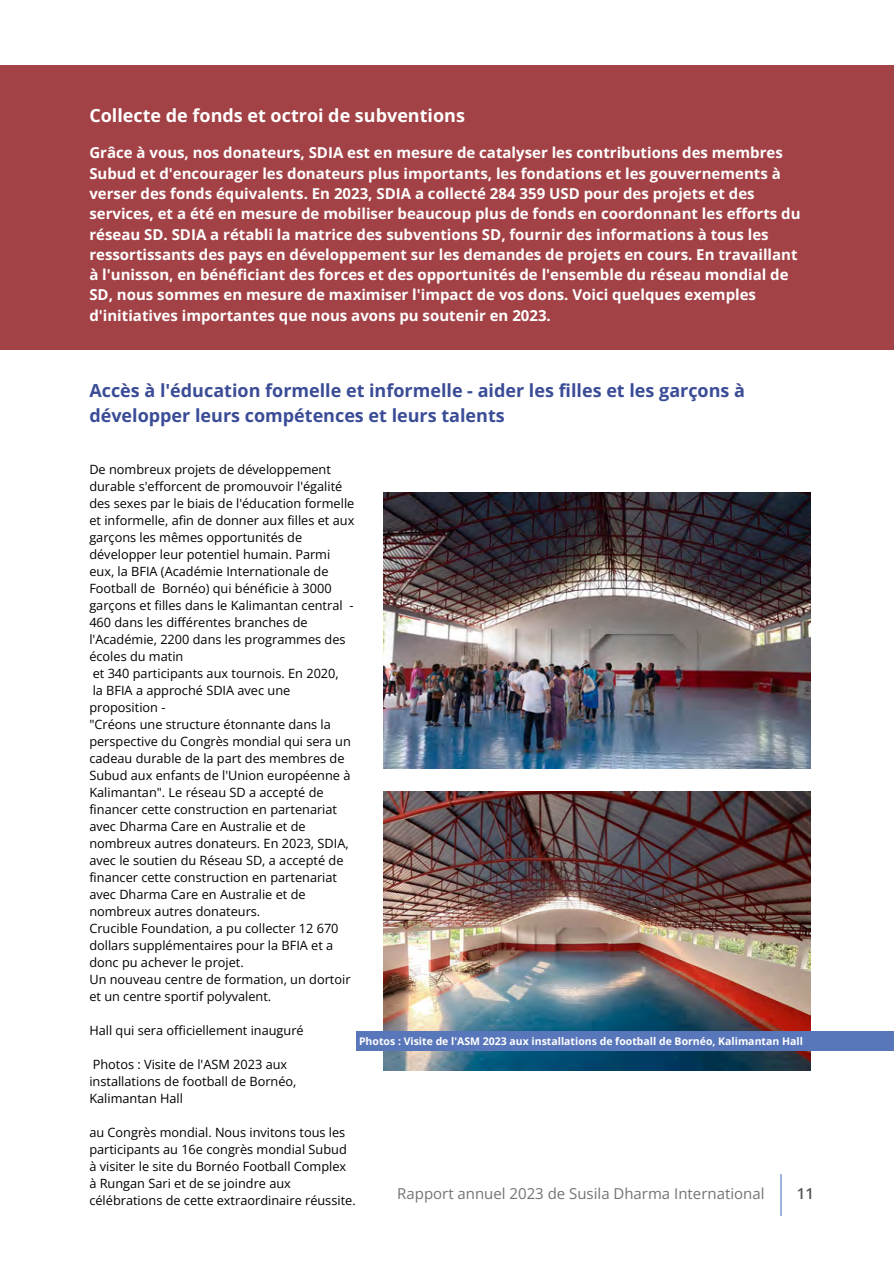
<style>
.page{position:relative;width:894px;height:1264px;background:#fff}
.page>*{position:absolute;margin:0;border:0;box-sizing:border-box;transform-origin:0 0}
.t1{font:700 18px/24.8px "Open Sans";color:#3a4c96}
.t2{font:700 18px "Open Sans";color:#fff}
.t3{font:700 15px/20.2px "Open Sans";color:#fff}
.t4{font:15px "Open Sans";color:#737373}
.t5{font:600 15px "Open Sans";color:#545454}
.t6{font:12.75px/17px "Open Sans";color:#000}
.t7{font:700 10.5px "Open Sans";color:#fff}
</style>
<div class="page">
<hr style="left:780px;top:1174px;width:2px;height:41px;background:#9eb5db">
<div style="left:0;top:65px;width:893px;height:285px;background:#a34246"></div>
<img style="left:383px;top:493px;width:427px;height:275px">
<img style="left:383px;top:791px;width:427px;height:279px">
<div style="left:356px;top:1031px;width:537px;height:19px;background:#5876ba"></div>
<h1 class="t2" style="left:89px;top:103px;width:377px">Collecte de fonds et octroi de subventions</h1>
<h4 class="t3" style="left:89px;top:142px;width:712px">Grâce à vous, nos donateurs, SDIA est en mesure de catalyser les contributions des membres Subud et d'encourager les donateurs plus importants, les fondations et les gouvernements à verser des fonds équivalents. En 2023, SDIA a collecté 284 359 USD pour des projets et des services, et a été en mesure de mobiliser beaucoup plus de fonds en coordonnant les efforts du réseau SD. SDIA a rétabli la matrice des subventions SD, fournir des informations à tous les ressortissants des pays en développement sur les demandes de projets en cours. En travaillant à l'unisson, en bénéficiant des forces et des opportunités de l'ensemble du réseau mondial de SD, nous sommes en mesure de maximiser l'impact de vos dons. Voici quelques exemples d'initiatives importantes que nous avons pu soutenir en 2023.</h4>
<h4 class="t1" style="left:89px;top:378px;width:657px">Accès à l'éducation formelle et informelle - aider les filles et les garçons à développer leurs compétences et leurs talents</h4>
<p class="t6" style="left:89px;top:460px;width:266px">De nombreux projets de développement durable s'efforcent de promouvoir l'égalité des sexes par le biais de l'éducation formelle et informelle, afin de donner aux filles et aux garçons les mêmes opportunités de développer leur potentiel humain. Parmi eux, la BFIA (Académie Internationale de Football de Bornéo) qui bénéficie à 3000 garçons et filles dans le Kalimantan central - 460 dans les différentes branches de l'Académie, 2200 dans les programmes des écoles du matin<br>et 340 participants aux tournois. En 2020,<br>la BFIA a approché SDIA avec une proposition -<br>"Créons une structure étonnante dans la perspective du Congrès mondial qui sera un cadeau durable de la part des membres de Subud aux enfants de l'Union européenne à Kalimantan". Le réseau SD a accepté de financer cette construction en partenariat avec Dharma Care en Australie et de nombreux autres donateurs. En 2023, SDIA, avec le soutien du Réseau SD, a accepté de financer cette construction en partenariat avec Dharma Care en Australie et de nombreux autres donateurs.<br>Crucible Foundation, a pu collecter 12 670 dollars supplémentaires pour la BFIA et a donc pu achever le projet.<br>Un nouveau centre de formation, un dortoir</p>
<p class="t6" style="left:89px;top:987px;width:183px">et un centre sportif polyvalent.</p>
<p class="t6" style="left:89px;top:1021px;width:216px">Hall qui sera officiellement inauguré</p>
<p class="t6" style="left:89px;top:1055px;width:209px">Photos : Visite de l'ASM 2023 aux installations de football de Bornéo,<br>Kalimantan Hall</p>
<p class="t6" style="left:89px;top:1123px;width:268px">au Congrès mondial. Nous invitons tous les participants au 16e congrès mondial Subud à visiter le site du Bornéo Football Complex à Rungan Sari et de se joindre aux célébrations de cette extraordinaire réussite.</p>
<p class="t7" style="left:359px;top:1033px;width:445px">Photos : Visite de l'ASM 2023 aux installations de football de Bornéo, Kalimantan Hall</p>
<h1 class="t4" style="left:397px;top:1182px;width:368px">Rapport annuel 2023 de Susila Dharma International</h1>
<h2 class="t5" style="left:796px;top:1182px;width:19px">11</h2>
</div>
